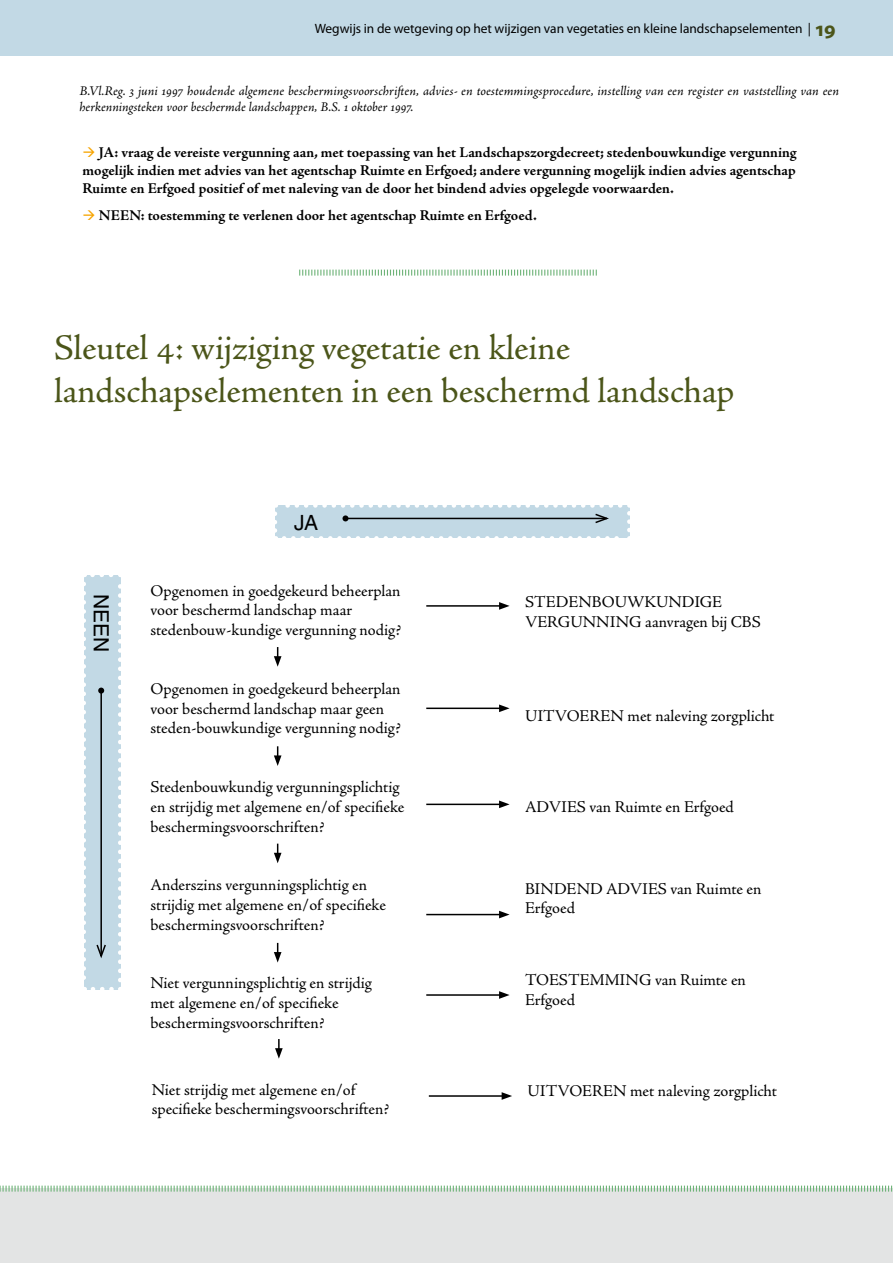
<style>
.page{position:relative;width:893px;height:1263px;background:#fff}
.page>*{position:absolute;margin:0;border:0;box-sizing:border-box;transform-origin:0 0}
.t1{font:36px/43.2px "Adobe Jenson Pro";color:#4b5519}
.t2{font:21px "Helvetica";color:#000}
.t3{font:16.5px/19.8px "Adobe Jenson Pro";color:#000}
.t4{font:700 15px/18px "Adobe Jenson Pro";letter-spacing:-.005em;color:#000;text-align:justify}
.t5{font:italic 13.5px/16.2px "Adobe Jenson Pro";color:#000}
.t6{font:13.5px "Myriad Pro";color:#000}
.s1{font-weight:700;font-size:21px;color:#4b5519}
.s2{color:#f6a400}
</style>
<div class="page">
<div style="left:0;top:0;width:893px;height:56px;background:#c2d9e5"></div>
<svg style="left:299px;top:270px;width:298px;height:6px"></svg>
<svg style="left:0;top:1185px;width:893px;height:78px;background:#e0e3e1"></svg>
<svg style="left:275px;top:505px;width:355px;height:33px;background:#bed2dd"></svg>
<div style="left:84px;top:575px;width:36px;height:414px;background:#c2d9e5"></div>
<svg style="left:84px;top:575px;width:27px;height:2px"></svg>
<svg style="left:84px;top:584px;width:2px;height:405px"></svg>
<svg style="left:93px;top:987px;width:27px;height:3px"></svg>
<svg style="left:118px;top:575px;width:3px;height:405px"></svg>
<hr style="left:100px;top:691px;width:2px;height:265px;background:#000">
<svg style="left:98px;top:688px;width:6px;height:6px"></svg>
<svg style="left:96px;top:943px;width:10px;height:15px"></svg>
<svg style="left:274px;top:647px;width:7px;height:20px"></svg>
<svg style="left:274px;top:746px;width:7px;height:20px"></svg>
<svg style="left:274px;top:844px;width:7px;height:19px"></svg>
<svg style="left:274px;top:943px;width:7px;height:19px"></svg>
<hr style="left:426px;top:605px;width:75px;height:2px;background:#000">
<svg style="left:499px;top:602px;width:11px;height:8px"></svg>
<hr style="left:426px;top:707px;width:75px;height:2px;background:#000">
<svg style="left:499px;top:704px;width:11px;height:8px"></svg>
<hr style="left:426px;top:804px;width:75px;height:1px;background:#000">
<svg style="left:499px;top:800px;width:11px;height:8px"></svg>
<hr style="left:426px;top:914px;width:75px;height:1px;background:#000">
<svg style="left:499px;top:911px;width:11px;height:7px"></svg>
<hr style="left:426px;top:994px;width:75px;height:2px;background:#000">
<svg style="left:499px;top:991px;width:11px;height:8px"></svg>
<svg style="left:275px;top:1039px;width:8px;height:20px"></svg>
<hr style="left:429px;top:1095px;width:75px;height:2px;background:#000">
<svg style="left:502px;top:1092px;width:10px;height:8px"></svg>
<p class="t6" style="left:315px;top:20px;width:523px">Wegwijs in de wetgeving op het wijzigen van vegetaties en kleine landschapselementen | <span class="s1">19</span></p>
<p class="t5" style="left:80px;top:83px;width:761px">B.Vl.Reg. 3 juni 1997 houdende algemene beschermingsvoorschriften, advies- en toestemmingsprocedure, instelling van een register en vaststelling van een herkenningsteken voor beschermde landschappen, B.S. 1 oktober 1997.</p>
<p class="t4" style="left:82px;top:144px;width:715px"><span class="s2">→</span> JA: vraag de vereiste vergunning aan, met toepassing van het Landschapszorgdecreet; stedenbouwkundige vergunning mogelijk indien met advies van het agentschap Ruimte en Erfgoed; andere vergunning mogelijk indien advies agentschap Ruimte en Erfgoed positief of met naleving van de door het bindend advies opgelegde voorwaarden.</p>
<p class="t4" style="left:82px;top:206px;width:456px"><span class="s2">→</span> NEEN: toestemming te verlenen door het agentschap Ruimte en Erfgoed.</p>
<p class="t1" style="left:54px;top:326px;width:681px">Sleutel 4: wijziging vegetatie en kleine landschapselementen in een beschermd landschap</p>
<p class="t2" style="left:294px;top:510px;width:26px">JA</p>
<p class="t2" style="left:113px;top:594px;width:60px;rotate:90deg">NEEN</p>
<p class="t3" style="left:151px;top:581px;width:252px">Opgenomen in goedgekeurd beheerplan voor beschermd landschap maar stedenbouw-kundige vergunning nodig?</p>
<p class="t3" style="left:151px;top:679px;width:252px">Opgenomen in goedgekeurd beheerplan voor beschermd landschap maar geen steden-bouwkundige vergunning nodig?</p>
<p class="t3" style="left:151px;top:777px;width:255px">Stedenbouwkundig vergunningsplichtig en strijdig met algemene en/of specifieke beschermingsvoorschriften?</p>
<p class="t3" style="left:151px;top:875px;width:237px">Anderszins vergunningsplichtig en strijdig met algemene en/of specifieke beschermingsvoorschriften?</p>
<p class="t3" style="left:151px;top:974px;width:223px">Niet vergunningsplichtig en strijdig met algemene en/of specifieke beschermingsvoorschriften?</p>
<p class="t3" style="left:525px;top:592px;width:237px">STEDENBOUWKUNDIGE<br>VERGUNNING aanvragen bij CBS</p>
<p class="t3" style="left:525px;top:706px;width:251px">UITVOEREN met naleving zorgplicht</p>
<p class="t3" style="left:525px;top:797px;width:210px">ADVIES van Ruimte en Erfgoed</p>
<p class="t3" style="left:525px;top:879px;width:238px">BINDEND ADVIES van Ruimte en<br>Erfgoed</p>
<p class="t3" style="left:525px;top:970px;width:222px">TOESTEMMING van Ruimte en<br>Erfgoed</p>
<p class="t3" style="left:152px;top:1080px;width:239px">Niet strijdig met algemene en/of specifieke beschermingsvoorschriften?</p>
<p class="t3" style="left:528px;top:1081px;width:251px">UITVOEREN met naleving zorgplicht</p>
</div>
